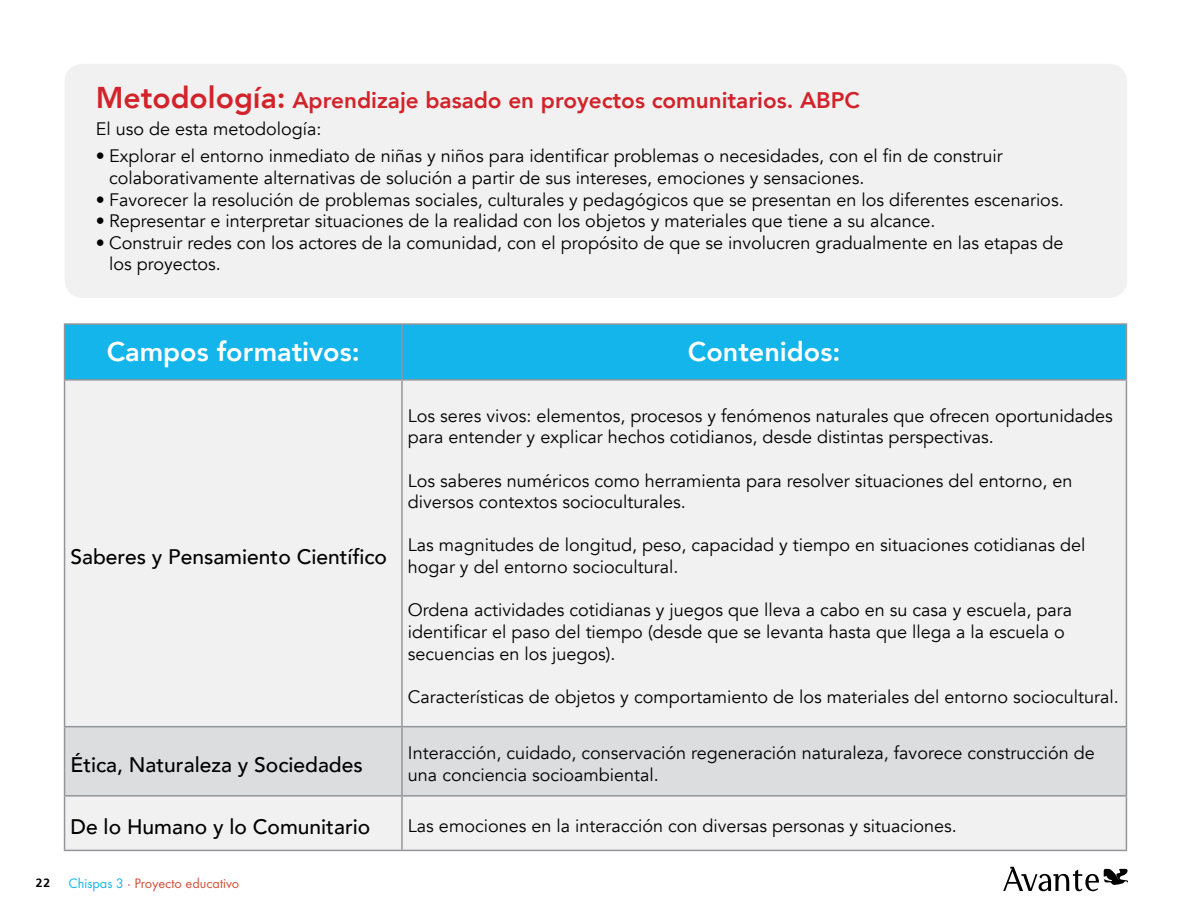
<style>
.page{position:relative;width:1191px;height:915px;background:#fff}
.page>*{position:absolute;margin:0;border:0;box-sizing:border-box;transform-origin:0 0}
.t1{font:800 27px "Avenir";color:#fff}
.t2{font:800 22.5px "Avenir";color:#d2232a}
.t3{font:500 21px "Avenir";color:#000}
.t4{font:18px/21.6px "Avenir";color:#000}
.t5{font:14.25px "Futura T";color:#d34f38}
.t6{font:700 12px "Frutiger";color:#000}
.s1{font-size:30px}
.s2{color:#13b5ea}
.s3{color:#ca171e}
</style>
<div class="page">
<svg style="left:1003px;top:866px;width:125px;height:24px"></svg>
<div style="left:65px;top:325px;width:1060px;height:54px;background:#13b5ea"></div>
<div style="left:65px;top:380px;width:1060px;height:469px;background:#f1f1f2"></div>
<div style="left:65px;top:727px;width:1060px;height:67px;background:#dcddde"></div>
<hr style="left:64px;top:323px;width:338px;height:2px;background:#939598">
<hr style="left:64px;top:325px;width:1px;height:54px;background:#939598">
<hr style="left:402px;top:323px;width:725px;height:2px;background:#939598">
<hr style="left:401px;top:325px;width:2px;height:54px;background:#939598">
<hr style="left:1125px;top:325px;width:2px;height:54px;background:#939598">
<hr style="left:402px;top:379px;width:725px;height:1px;background:#939598">
<hr style="left:1125px;top:380px;width:2px;height:345px;background:#939598">
<hr style="left:402px;top:794px;width:725px;height:2px;background:#939598">
<hr style="left:1125px;top:796px;width:2px;height:53px;background:#939598">
<hr style="left:64px;top:379px;width:338px;height:1px;background:#939598">
<hr style="left:64px;top:380px;width:1px;height:345px;background:#939598">
<hr style="left:64px;top:794px;width:338px;height:2px;background:#939598">
<hr style="left:64px;top:796px;width:1px;height:53px;background:#939598">
<hr style="left:401px;top:380px;width:2px;height:345px;background:#939598">
<hr style="left:402px;top:725px;width:725px;height:2px;background:#939598">
<hr style="left:1125px;top:727px;width:2px;height:67px;background:#939598">
<hr style="left:401px;top:796px;width:2px;height:53px;background:#939598">
<hr style="left:402px;top:849px;width:725px;height:1px;background:#939598">
<hr style="left:64px;top:725px;width:338px;height:2px;background:#939598">
<hr style="left:64px;top:727px;width:1px;height:67px;background:#939598">
<hr style="left:64px;top:849px;width:338px;height:1px;background:#939598">
<hr style="left:401px;top:727px;width:2px;height:67px;background:#939598">
<div style="left:65px;top:64px;width:1062px;height:234px;background:#f1f1f2;border-radius:18px"></div>
<p class="t2" style="left:96px;top:83px;width:766px"><span class="s1">Metodología:</span> Aprendizaje basado en proyectos comunitarios. ABPC</p>
<p class="t4" style="left:96px;top:119px;width:227px">El uso de esta metodología:</p>
<p class="t4" style="left:109px;top:146px;width:895px;text-indent:-14px">• Explorar el entorno inmediato de niñas y niños para identificar problemas o necesidades, con el fin de construir colaborativamente alternativas de solución a partir de sus intereses, emociones y sensaciones.</p>
<p class="t4" style="left:96px;top:189px;width:969px">• Favorecer la resolución de problemas sociales, culturales y pedagógicos que se presentan en los diferentes escenarios.</p>
<p class="t4" style="left:96px;top:210px;width:841px">• Representar e interpretar situaciones de la realidad con los objetos y materiales que tiene a su alcance.</p>
<p class="t4" style="left:109px;top:232px;width:956px;text-indent:-14px">• Construir redes con los actores de la comunidad, con el propósito de que se involucren gradualmente en las etapas de los proyectos.</p>
<h1 class="t1" style="left:107px;top:330px;width:254px">Campos formativos:</h1>
<h1 class="t1" style="left:688px;top:330px;width:154px">Contenidos:</h1>
<p class="t3" style="left:71px;top:538px;width:318px">Saberes y Pensamiento Científico</p>
<p class="t4" style="left:408px;top:405px;width:706px">Los seres vivos: elementos, procesos y fenómenos naturales que ofrecen oportunidades para entender y explicar hechos cotidianos, desde distintas perspectivas.</p>
<p class="t4" style="left:408px;top:470px;width:666px">Los saberes numéricos como herramienta para resolver situaciones del entorno, en diversos contextos socioculturales.</p>
<p class="t4" style="left:408px;top:534px;width:679px">Las magnitudes de longitud, peso, capacidad y tiempo en situaciones cotidianas del hogar y del entorno sociocultural.</p>
<p class="t4" style="left:408px;top:599px;width:665px">Ordena actividades cotidianas y juegos que lleva a cabo en su casa y escuela, para identificar el paso del tiempo (desde que se levanta hasta que llega a la escuela o secuencias en los juegos).</p>
<p class="t4" style="left:408px;top:686px;width:712px">Características de objetos y comportamiento de los materiales del entorno sociocultural.</p>
<p class="t3" style="left:71px;top:746px;width:294px">Ética, Naturaleza y Sociedades</p>
<p class="t4" style="left:408px;top:742px;width:688px">Interacción, cuidado, conservación regeneración naturaleza, favorece construcción de una conciencia socioambiental.</p>
<p class="t3" style="left:71px;top:807px;width:301px">De lo Humano y lo Comunitario</p>
<p class="t4" style="left:408px;top:815px;width:550px">Las emociones en la interacción con diversas personas y situaciones.</p>
<p class="t6" style="left:36px;top:874px;width:16px">22</p>
<p class="t5" style="left:69px;top:874px;width:172px"><span class="s2">Chispas 3</span> <span class="s3">·</span> Proyecto educativo</p>
</div>
